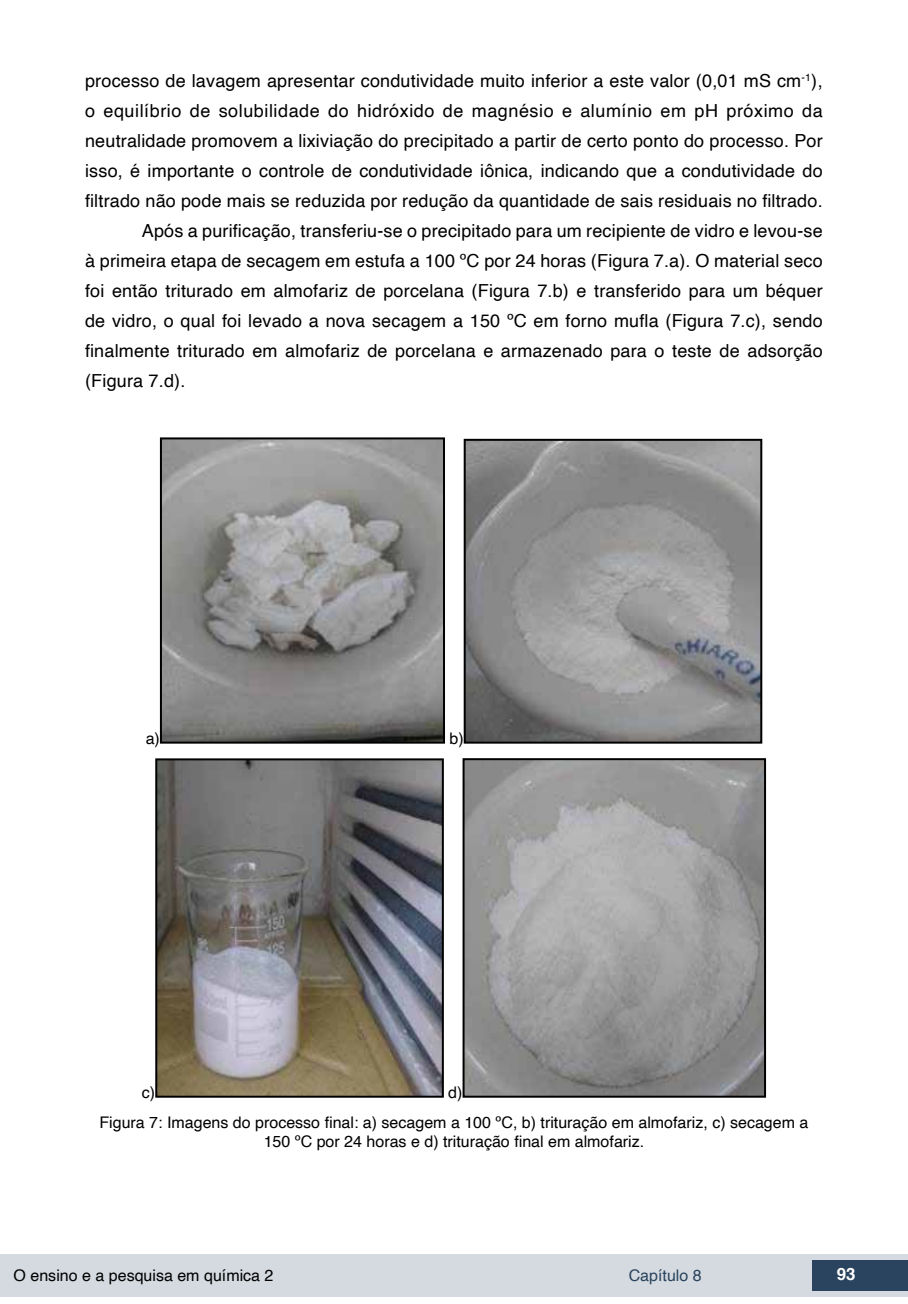
<style>
.page{position:relative;width:908px;height:1304px;background:#fff}
.page>*{position:absolute;margin:0;border:0;box-sizing:border-box;transform-origin:0 0}
.t1{font:18px "Helvetica";letter-spacing:.01em;color:#000}
.t2{font:18px "Helvetica";letter-spacing:.03em;color:#000}
.t3{font:700 16.8px "Helvetica";color:#fff}
.t4{font:16px/30.6px "Helvetica";color:#000;text-align:center}
.t5{font:16px "Helvetica";color:#2a435e}
</style>
<div class="page">
<div style="left:0;top:1254px;width:906px;height:43px;background:#d4dadf"></div>
<div style="left:812px;top:1261px;width:95px;height:30px;background:#2a435e"></div>
<img style="left:163px;top:440px;width:279px;height:301px">
<div style="left:160px;top:437px;width:285px;height:307px;border:2px solid #000"></div>
<img style="left:466px;top:442px;width:293px;height:299px">
<div style="left:463px;top:439px;width:299px;height:305px;border:2px solid #000"></div>
<img style="left:158px;top:761px;width:282px;height:334px">
<div style="left:155px;top:758px;width:288px;height:340px;border:2px solid #000"></div>
<img style="left:465px;top:761px;width:297px;height:334px">
<div style="left:462px;top:758px;width:303px;height:340px;border:2px solid #000"></div>
<p class="t1" style="left:85px;top:67px;width:739px">processo de lavagem apresentar condutividade muito inferior a este valor (0,01 mS cm<sup>-1</sup>),</p>
<p class="t2" style="left:85px;top:97px;width:738px">o equilíbrio de solubilidade do hidróxido de magnésio e alumínio em pH próximo da</p>
<p class="t1" style="left:85px;top:127px;width:738px">neutralidade promovem a lixiviação do precipitado a partir de certo ponto do processo. Por</p>
<p class="t1" style="left:85px;top:157px;width:738px">isso, é importante o controle de condutividade iônica, indicando que a condutividade do</p>
<p class="t1" style="left:85px;top:187px;width:738px">filtrado não pode mais se reduzida por redução da quantidade de sais residuais no filtrado.</p>
<p class="t1" style="left:142px;top:217px;width:682px">Após a purificação, transferiu-se o precipitado para um recipiente de vidro e levou-se</p>
<p class="t1" style="left:85px;top:247px;width:738px">à primeira etapa de secagem em estufa a 100 ºC por 24 horas (Figura 7.a). O material seco</p>
<p class="t1" style="left:85px;top:277px;width:738px">foi então triturado em almofariz de porcelana (Figura 7.b) e transferido para um béquer</p>
<p class="t1" style="left:85px;top:307px;width:738px">de vidro, o qual foi levado a nova secagem a 150 ºC em forno mufla (Figura 7.c), sendo</p>
<p class="t1" style="left:85px;top:337px;width:738px">finalmente triturado em almofariz de porcelana e armazenado para o teste de adsorção</p>
<p class="t1" style="left:85px;top:367px;width:102px">(Figura 7.d).</p>
<p class="t4" style="left:146px;top:723px;width:16px">a)</p>
<p class="t4" style="left:449px;top:723px;width:16px">b)</p>
<p class="t4" style="left:99px;top:1077px;width:710px">d)<br>Figura 7: Imagens do processo final: a) secagem a 100 ºC, b) trituração em almofariz, c) secagem a</p>
<p class="t4" style="left:263px;top:1127px;width:382px">150 ºC por 24 horas e d) trituração final em almofariz.</p>
<p class="t4" style="left:142px;top:1077px;width:15px">c)</p>
<p class="t4" style="left:14px;top:1260px;width:261px">O ensino e a pesquisa em química 2</p>
<p class="t5" style="left:628px;top:1263px;width:74px">Capítulo 8</p>
<p class="t3" style="left:836px;top:1261px;width:20px">93</p>
</div>
